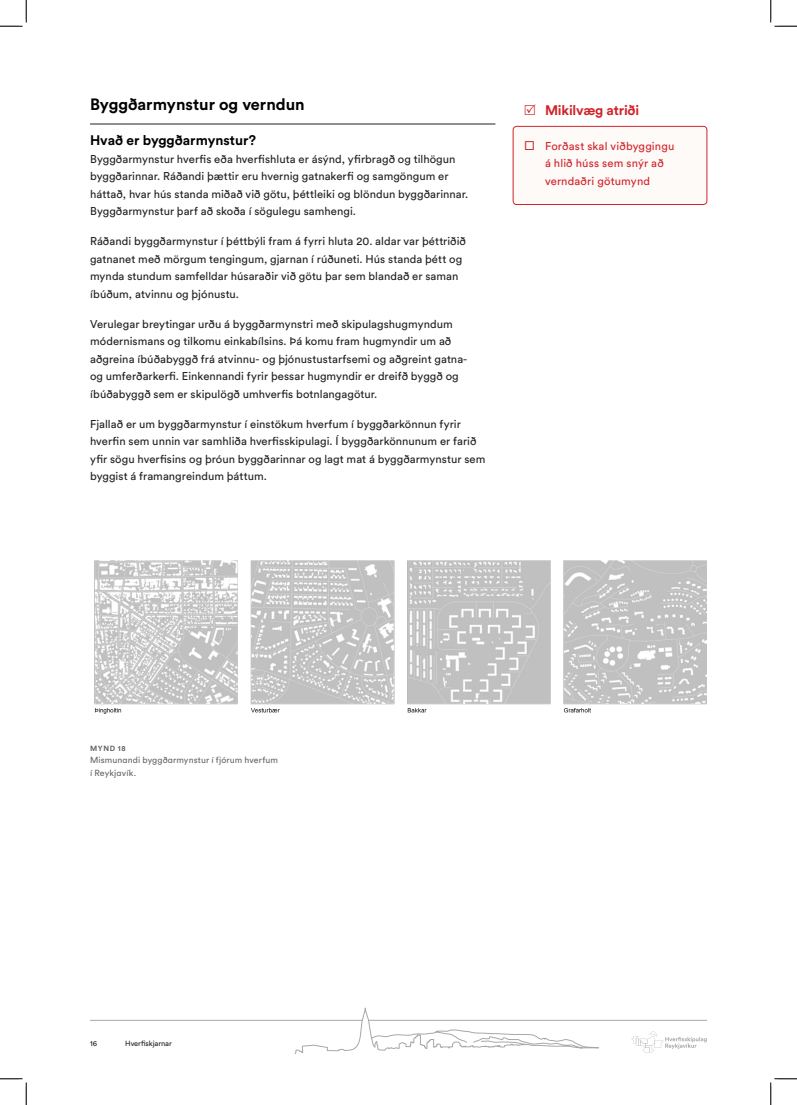
<style>
.page{position:relative;width:797px;height:1105px;background:#fff}
.page>*{position:absolute;margin:0;border:0;box-sizing:border-box;transform-origin:0 0}
.Fyrirsögn_21{font:700 16.25px "Circular Std";color:#000}
.Fyrirsögn_31{font:700 13.75px "Circular Std";color:#000}
.t1{font:700 13.75px "Circular Std";letter-spacing:-.015em;color:#d1232a}
.Fyrirsögn_31-2{font:11.25px/17.5px "Circular Std";letter-spacing:.005em;color:#231f20}
.t2{font:11.25px/17.5px "Circular Std";letter-spacing:.015em;color:#d1232a}
.t3{font:8.75px/12.5px "Circular Std";letter-spacing:.015em;color:#231f20}
.t4{font:7.5px "Circular Std";letter-spacing:-.01em;color:#231f20}
.t5{font:700 7.5px "Circular Std";letter-spacing:.08em;color:#231f20}
.s1{font-size:12.5px}
</style>
<div class="page">
<svg style="left:295px;top:1007px;width:304px;height:47px"></svg>
<svg style="left:631px;top:1032px;width:75px;height:20px"></svg>
<hr style="left:368px;top:1020px;width:338px;height:1px;background:#a6a8ab">
<hr style="left:90px;top:1020px;width:272px;height:1px;background:#a6a8ab">
<hr style="left:90px;top:124px;width:405px;height:1px;background:#231f20">
<div style="left:513px;top:126px;width:194px;height:78px;background:#fdfaf8;border-radius:4px"></div>
<div style="left:513px;top:126px;width:194px;height:79px;border:1px solid #d1232a;border-radius:4px"></div>
<img style="left:94px;top:561px;width:613px;height:153px">
<svg style="left:0;top:0;width:27px;height:27px"></svg>
<svg style="left:0;top:1078px;width:27px;height:27px"></svg>
<svg style="left:770px;top:0;width:27px;height:27px"></svg>
<svg style="left:770px;top:1078px;width:27px;height:27px"></svg>
<p class="Fyrirsögn_21" style="left:90px;top:94px;width:216px">Byggðarmynstur og verndun</p>
<p class="Fyrirsögn_31" style="left:90px;top:132px;width:167px">Hvað er byggðarmynstur?</p>
<p class="Fyrirsögn_31-2" style="left:90px;top:150px;width:380px">Byggðarmynstur hverfis eða hverfishluta er ásýnd, yfirbragð og tilhögun byggðarinnar. Ráðandi þættir eru hvernig gatnakerfi og samgöngum er háttað, hvar hús standa miðað við götu, þéttleiki og blöndun byggðarinnar.<br>Byggðarmynstur þarf að skoða í sögulegu samhengi.</p>
<p class="Fyrirsögn_31-2" style="left:90px;top:232px;width:377px">Ráðandi byggðarmynstur í þéttbýli fram á fyrri hluta 20. aldar var þéttriðið gatnanet með mörgum tengingum, gjarnan í rúðuneti. Hús standa þétt og mynda stundum samfelldar húsaraðir við götu þar sem blandað er saman íbúðum, atvinnu og þjónustu.</p>
<p class="Fyrirsögn_31-2" style="left:90px;top:315px;width:379px">Verulegar breytingar urðu á byggðarmynstri með skipulagshugmyndum módernismans og tilkomu einkabílsins. Þá komu fram hugmyndir um að aðgreina íbúðabyggð frá atvinnu- og þjónustustarfsemi og aðgreint gatna&shy;og umferðarkerfi. Einkennandi fyrir þessar hugmyndir er dreifð byggð og íbúðabyggð sem er skipulögð umhverfis botnlangagötur.</p>
<p class="Fyrirsögn_31-2" style="left:90px;top:415px;width:397px">Fjallað er um byggðarmynstur í einstökum hverfum í byggðarkönnun fyrir hverfin sem unnin var samhliða hverfisskipulagi. Í byggðarkönnunum er farið yfir sögu hverfisins og þróun byggðarinnar og lagt mat á byggðarmynstur sem byggist á framangreindum þáttum.</p>
<p class="t1" style="left:545px;top:101px;width:96px">Mikilvæg atriði</p>
<p class="t2" style="left:545px;top:137px;width:131px;text-indent:-21px"><span class="s1">□</span> Forðast skal viðbyggingu á hlið húss sem snýr að verndaðri götumynd</p>
<p class="t5" style="left:90px;top:743px;width:37px">MYND 18</p>
<p class="t3" style="left:90px;top:754px;width:189px">Mismunandi byggðarmynstur í fjórum hverfum í Reykjavík.</p>
<p class="t4" style="left:90px;top:1039px;width:8px">16</p>
<p class="t4" style="left:125px;top:1039px;width:48px">Hverfiskjarnar</p>
</div>
